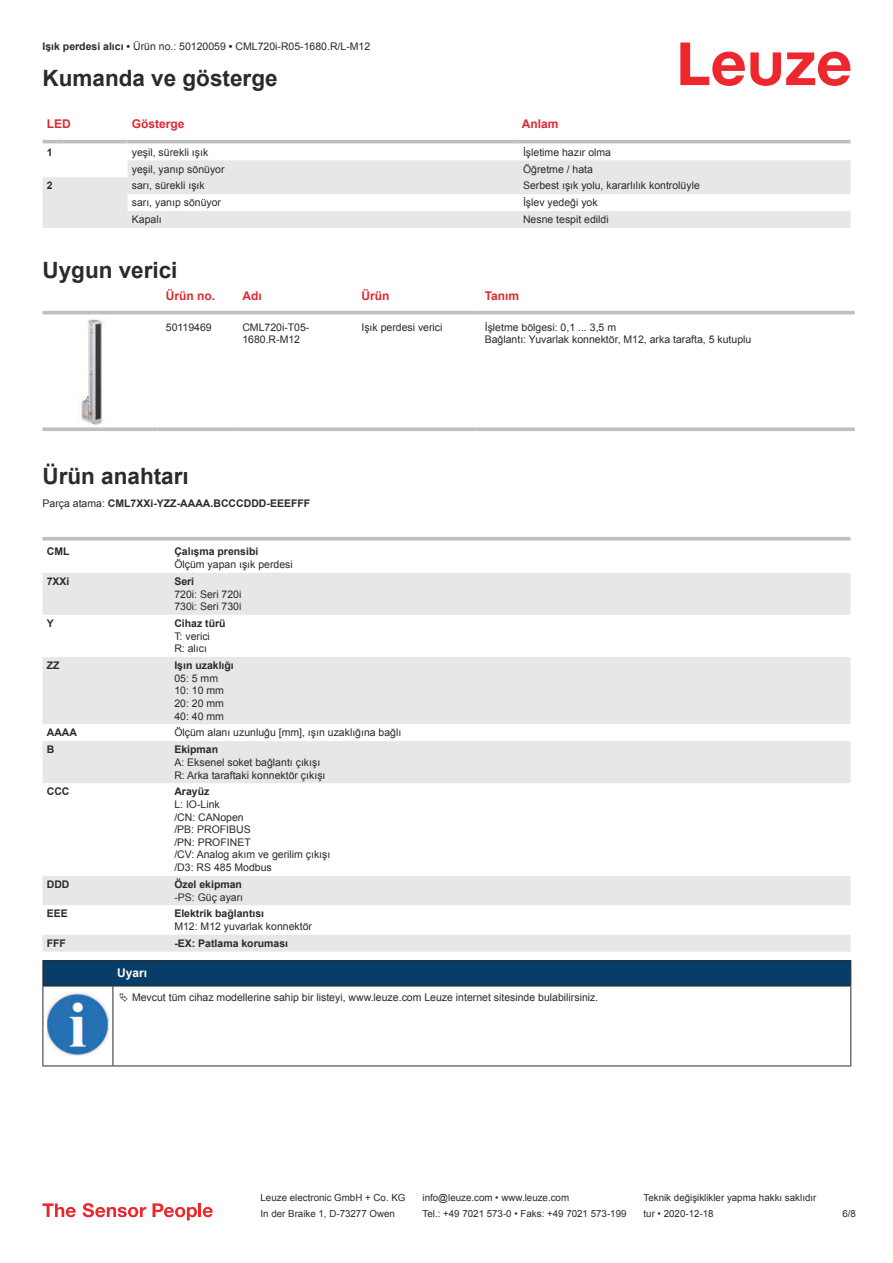
<style>
.page{position:relative;width:893px;height:1263px;background:#fff}
.page>*{position:absolute;margin:0;border:0;box-sizing:border-box;transform-origin:0 0}
.t1{font:700 22.5px "Arial";color:#2b292a}
.t2{font:700 12px "Arial";color:#db2a30}
.t3{font:700 12px "Arial";color:#fff}
.t4{font:10.5px/12.6px "Arial";color:#2b292a}
.t5{font:700 10.5px "Arial";color:#2b292a}
.t6{font:9.75px "Arial";color:#2b292a}
.s1{font-weight:700}
.s2{font-weight:400}
</style>
<div class="page">
<svg style="left:680px;top:43px;width:170px;height:43px"></svg>
<svg style="left:43px;top:143px;width:807px;height:1px"></svg>
<svg style="left:43px;top:160px;width:807px;height:68px;fill:#e6e7e9"></svg>
<hr style="left:43px;top:140px;width:21px;height:3px;background:#bdbfc1">
<hr style="left:64px;top:140px;width:64px;height:3px;background:#bdbfc1">
<hr style="left:128px;top:140px;width:391px;height:3px;background:#bdbfc1">
<hr style="left:519px;top:140px;width:331px;height:3px;background:#bdbfc1">
<svg style="left:43px;top:314px;width:812px;height:7px"></svg>
<hr style="left:43px;top:311px;width:114px;height:3px;background:#bdbfc1">
<hr style="left:157px;top:311px;width:77px;height:3px;background:#bdbfc1">
<hr style="left:234px;top:311px;width:119px;height:3px;background:#bdbfc1">
<hr style="left:353px;top:311px;width:123px;height:3px;background:#bdbfc1">
<hr style="left:476px;top:311px;width:379px;height:3px;background:#bdbfc1">
<svg style="left:43px;top:427px;width:114px;height:4px"></svg>
<svg style="left:157px;top:427px;width:77px;height:4px"></svg>
<svg style="left:234px;top:427px;width:119px;height:4px"></svg>
<svg style="left:353px;top:427px;width:123px;height:4px"></svg>
<svg style="left:476px;top:427px;width:379px;height:4px;background:#c4c6c8"></svg>
<img style="left:79px;top:319px;width:25px;height:106px">
<svg style="left:43px;top:573px;width:807px;height:379px;fill:#e6e7e9"></svg>
<hr style="left:43px;top:537px;width:127px;height:3px;background:#bdbfc1">
<hr style="left:170px;top:537px;width:680px;height:3px;background:#bdbfc1">
<svg style="left:43px;top:1203px;width:33px;height:14px"></svg>
<svg style="left:83px;top:1203px;width:63px;height:14px"></svg>
<svg style="left:153px;top:1203px;width:44px;height:17px"></svg>
<hr style="left:198px;top:1203px;width:3px;height:14px;background:#ed272d">
<svg style="left:203px;top:1207px;width:10px;height:10px"></svg>
<hr style="left:43px;top:986px;width:70px;height:1px;background:#2b292a">
<svg style="left:43px;top:960px;width:808px;height:26px;background:#083b65"></svg>
<hr style="left:113px;top:986px;width:738px;height:1px;background:#2b292a">
<hr style="left:43px;top:986px;width:1px;height:75px;background:#2b292a">
<hr style="left:113px;top:986px;width:1px;height:75px;background:#2b292a">
<hr style="left:850px;top:986px;width:1px;height:75px;background:#2b292a">
<hr style="left:43px;top:1065px;width:70px;height:1px;background:#2b292a">
<hr style="left:113px;top:1065px;width:738px;height:1px;background:#2b292a">
<img style="left:47px;top:992px;width:61px;height:63px">
<p class="t4" style="left:43px;top:41px;width:329px"><span class="s1">Işık perdesi alıcı •</span> Ürün no.: 50120059 <span class="s1">•</span> CML720i-R05-1680.R/L-M12</p>
<h1 class="t1" style="left:43px;top:63px;width:237px">Kumanda ve gösterge</h1>
<p class="t2" style="left:47px;top:119px;width:25px">LED</p>
<p class="t2" style="left:132px;top:115px;width:54px">Gösterge</p>
<p class="t2" style="left:522px;top:115px;width:38px">Anlam</p>
<p class="t5" style="left:47px;top:145px;width:7px">1</p>
<p class="t4" style="left:132px;top:146px;width:78px">yeşil, sürekli ışık</p>
<p class="t4" style="left:523px;top:146px;width:90px">İşletime hazır olma</p>
<p class="t4" style="left:132px;top:162px;width:94px">yeşil, yanıp sönüyor</p>
<p class="t4" style="left:523px;top:162px;width:72px">Öğretme / hata</p>
<p class="t5" style="left:47px;top:178px;width:7px">2</p>
<p class="t4" style="left:132px;top:179px;width:74px">sarı, sürekli ışık</p>
<p class="t4" style="left:523px;top:179px;width:178px">Serbest ışık yolu, kararlılık kontrolüyle</p>
<p class="t4" style="left:132px;top:196px;width:91px">sarı, yanıp sönüyor</p>
<p class="t4" style="left:523px;top:196px;width:76px">İşlev yedeği yok</p>
<p class="t4" style="left:132px;top:213px;width:31px">Kapalı</p>
<p class="t4" style="left:523px;top:213px;width:87px">Nesne tespit edildi</p>
<h1 class="t1" style="left:43px;top:254px;width:137px">Uygun verici</h1>
<p class="t2" style="left:166px;top:287px;width:51px">Ürün no.</p>
<p class="t2" style="left:242px;top:287px;width:21px">Adı</p>
<p class="t2" style="left:361px;top:291px;width:29px">Ürün</p>
<p class="t2" style="left:485px;top:287px;width:36px">Tanım</p>
<p class="t4" style="left:166px;top:321px;width:47px">50119469</p>
<p class="t4" style="left:242px;top:322px;width:69px">CML720i-T05-<br>1680.R-M12</p>
<p class="t4" style="left:361px;top:321px;width:83px">Işık perdesi verici</p>
<p class="t4" style="left:485px;top:321px;width:268px">İşletme bölgesi: 0,1 ... 3,5 m<br>Bağlantı: Yuvarlak konnektör, M12, arka tarafta, 5 kutuplu</p>
<h1 class="t1" style="left:43px;top:460px;width:148px">Ürün anahtarı</h1>
<p class="t5" style="left:43px;top:496px;width:269px"><span class="s2">Parça atama:</span> CML7XXi-YZZ-AAAA.BCCCDDD-EEEFFF</p>
<p class="t5" style="left:47px;top:548px;width:24px">CML</p>
<p class="t5" style="left:174px;top:544px;width:86px">Çalışma prensibi</p>
<p class="t4" style="left:174px;top:558px;width:120px">Ölçüm yapan ışık perdesi</p>
<p class="t5" style="left:47px;top:577px;width:24px">7XXi</p>
<p class="t5" style="left:174px;top:577px;width:21px">Seri</p>
<p class="t4" style="left:174px;top:588px;width:69px">720i: Seri 720i<br>730i: Seri 730i</p>
<p class="t5" style="left:47px;top:619px;width:9px">Y</p>
<p class="t5" style="left:174px;top:619px;width:53px">Cihaz türü</p>
<p class="t4" style="left:174px;top:629px;width:37px">T: verici<br>R: alıcı</p>
<p class="t5" style="left:47px;top:661px;width:14px">ZZ</p>
<p class="t5" style="left:174px;top:658px;width:61px">Işın uzaklığı</p>
<p class="t4" style="left:174px;top:672px;width:51px">05: 5 mm<br>10: 10 mm<br>20: 20 mm<br>40: 40 mm</p>
<p class="t5" style="left:47px;top:729px;width:32px">AAAA</p>
<p class="t4" style="left:174px;top:726px;width:229px">Ölçüm alanı uzunluğu [mm], ışın uzaklığına bağlı</p>
<p class="t5" style="left:47px;top:746px;width:9px">B</p>
<p class="t5" style="left:174px;top:742px;width:45px">Ekipman</p>
<p class="t4" style="left:174px;top:756px;width:153px">A: Eksenel soket bağlantı çıkışı<br>R: Arka taraftaki konnektör çıkışı</p>
<p class="t5" style="left:47px;top:788px;width:24px">CCC</p>
<p class="t5" style="left:174px;top:788px;width:37px">Arayüz</p>
<p class="t4" style="left:174px;top:799px;width:157px">L: IO-Link<br>/CN: CANopen<br>/PB: PROFIBUS<br>/PN: PROFINET<br>/CV: Analog akım ve gerilim çıkışı /D3: RS 485 Modbus</p>
<p class="t5" style="left:47px;top:880px;width:24px">DDD</p>
<p class="t5" style="left:174px;top:877px;width:69px">Özel ekipman</p>
<p class="t4" style="left:174px;top:890px;width:70px">-PS: Güç ayarı</p>
<p class="t5" style="left:47px;top:910px;width:23px">EEE</p>
<p class="t5" style="left:174px;top:906px;width:91px">Elektrik bağlantısı</p>
<p class="t4" style="left:174px;top:920px;width:139px">M12: M12 yuvarlak konnektör</p>
<p class="t5" style="left:47px;top:936px;width:21px">FFF</p>
<p class="t5" style="left:174px;top:936px;width:115px">-EX: Patlama koruması</p>
<p class="t3" style="left:117px;top:965px;width:32px">Uyarı</p>
<p class="t4" style="left:132px;top:991px;width:468px">Mevcut tüm cihaz modellerine sahip bir listeyi, www.leuze.com Leuze internet sitesinde bulabilirsiniz.</p>
<p class="t6" style="left:261px;top:1191px;width:146px">Leuze electronic GmbH + Co. KG</p>
<p class="t6" style="left:423px;top:1191px;width:148px">info@leuze.com • www.leuze.com</p>
<p class="t6" style="left:644px;top:1191px;width:174px">Teknik değişiklikler yapma hakkı saklıdır</p>
<p class="t6" style="left:261px;top:1207px;width:136px">In der Braike 1, D-73277 Owen</p>
<p class="t6" style="left:423px;top:1207px;width:205px">Tel.: +49 7021 573-0 • Faks: +49 7021 573-199</p>
<p class="t6" style="left:644px;top:1207px;width:72px">tur • 2020-12-18</p>
<p class="t6" style="left:842px;top:1210px;width:15px">6 /8</p>
</div>
